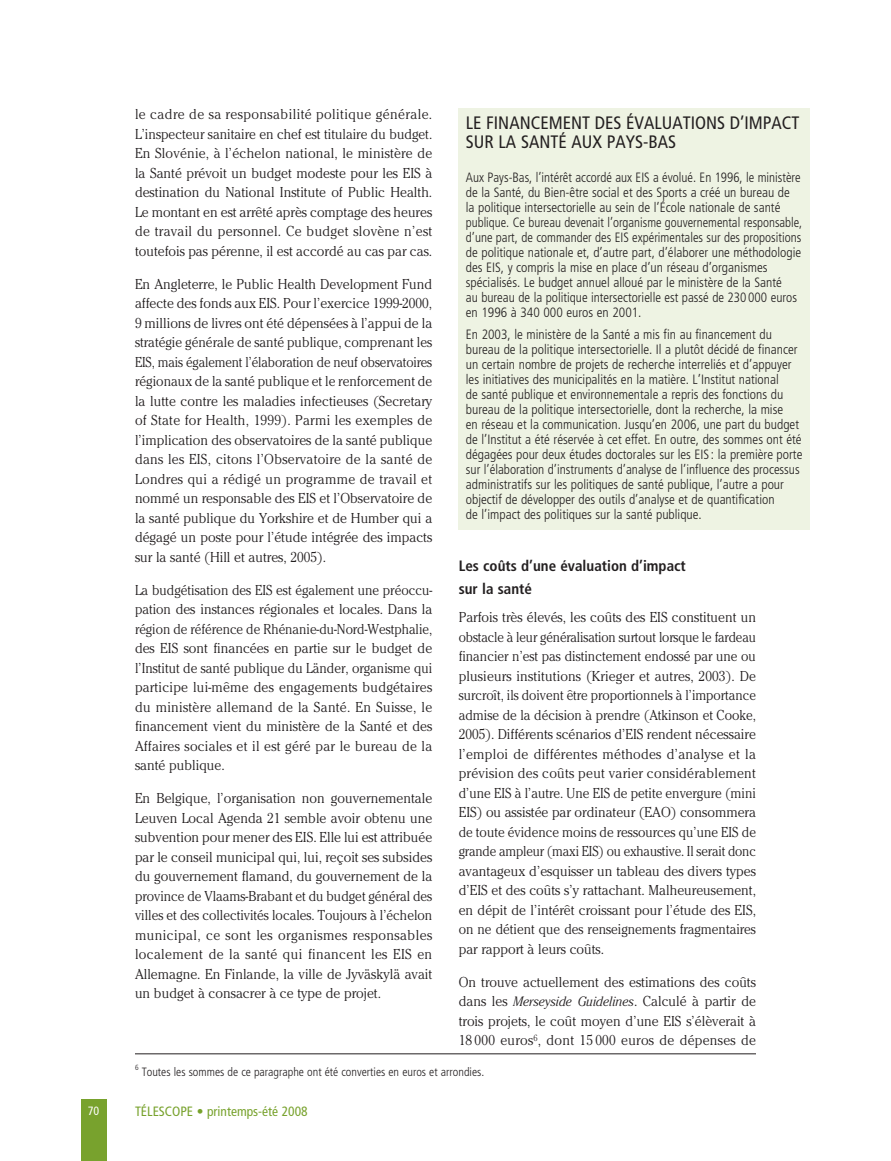
<style>
.page{position:relative;width:891px;height:1161px;background:#fff}
.page>*{position:absolute;margin:0;border:0;box-sizing:border-box;transform-origin:0 0}
.t1{font:condensed 18px/19.5px "Frutiger";color:#231f20}
.t2{font:700 condensed 15px/22.5px "Frutiger";color:#231f20}
.t3{font:300 14.25px/19.5px "Cheltenham";color:#231f20;text-align:justify;scale:.95 1}
.t4{font:300 14.25px/19.5px "Cheltenham";color:#231f20;text-align:justify;scale:.92 1}
.t5{font:300 condensed 13.5px/15px "Frutiger";color:#231f20}
.t6{font:300 condensed 13.5px/15px "Frutiger";color:#231f20;scale:.96 1}
.t7{font:condensed 13.5px "Frutiger";color:#78a22d}
.t8{font:300 condensed 12px "Frutiger";color:#231f20}
.t9{font:condensed 12px "Frutiger";color:#fff}
.t10{font:300 condensed 7.5px "Frutiger";color:#231f20}
.s1{font-style:italic;font-size:13.5px}
</style>
<div class="page">
<div style="left:81px;top:1099px;width:25px;height:62px;background:#78a22d"></div>
<div style="left:458px;top:108px;width:352px;height:422px;background:#eef3e3"></div>
<hr style="left:135px;top:1054px;width:621px;height:1px;background:#231f20">
<p class="t3" style="left:135px;top:106px;width:314px">le cadre de sa responsabilité politique générale.<br>L’inspecteur sanitaire en chef est titulaire du budget.<br>En Slovénie, à l’échelon national, le ministère de la Santé prévoit un budget modeste pour les EIS à destination du National Institute of Public Health.<br>Le montant en est arrêté après comptage des heures de travail du personnel. Ce budget slovène n’est toutefois pas pérenne, il est accordé au cas par cas.</p>
<p class="t3" style="left:135px;top:275px;width:314px">En Angleterre, le Public Health Development Fund affecte des fonds aux EIS. Pour l’exercice 1999-2000, 9 millions de livres ont été dépensées à l’appui de la stratégie générale de santé publique, comprenant les EIS, mais également l’élaboration de neuf observatoires régionaux de la santé publique et le renforcement de la lutte contre les maladies infectieuses (Secretary of State for Health, 1999). Parmi les exemples de l’implication des observatoires de la santé publique dans les EIS, citons l’Observatoire de la santé de Londres qui a rédigé un programme de travail et nommé un responsable des EIS et l’Observatoire de la santé publique du Yorkshire et de Humber qui a dégagé un poste pour l’étude intégrée des impacts sur la santé (Hill et autres, 2005).</p>
<p class="t4" style="left:135px;top:581px;width:325px">La budgétisation des EIS est également une préoccu&shy;pation des instances régionales et locales. Dans la région de référence de Rhénanie-du-Nord-Westphalie, des EIS sont financées en partie sur le budget de l’Institut de santé publique du Länder, organisme qui participe lui-même des engagements budgétaires du ministère allemand de la Santé. En Suisse, le financement vient du ministère de la Santé et des Affaires sociales et il est géré par le bureau de la santé publique.</p>
<p class="t3" style="left:135px;top:790px;width:314px">En Belgique, l’organisation non gouvernementale Leuven Local Agenda 21 semble avoir obtenu une subvention pour mener des EIS. Elle lui est attribuée par le conseil municipal qui, lui, reçoit ses subsides du gouvernement flamand, du gouvernement de la province de Vlaams-Brabant et du budget général des villes et des collectivités locales. Toujours à l’échelon municipal, ce sont les organismes responsables localement de la santé qui financent les EIS en Allemagne. En Finlande, la ville de Jyväskylä avait un budget à consacrer à ce type de projet.</p>
<p class="t1" style="left:466px;top:114px;width:335px">LE FINANCEMENT DES ÉVALUATIONS D’IMPACT<br>SUR LA SANTÉ AUX PAYS-BAS</p>
<p class="t6" style="left:466px;top:170px;width:352px">Aux Pays-Bas, l’intérêt accordé aux EIS a évolué. En 1996, le ministère de la Santé, du Bien-être social et des Sports a créé un bureau de<br>la politique intersectorielle au sein de l’École nationale de santé publique. Ce bureau devenait l’organisme gouvernemental responsable, d’une part, de commander des EIS expérimentales sur des propositions de politique nationale et, d’autre part, d’élaborer une méthodologie des EIS, y compris la mise en place d’un réseau d’organismes spécialisés. Le budget annuel alloué par le ministère de la Santé<br>au bureau de la politique intersectorielle est passé de 230 000 euros en 1996 à 340 000 euros en 2001.</p>
<p class="t5" style="left:466px;top:328px;width:338px">En 2003, le ministère de la Santé a mis fin au financement du bureau de la politique intersectorielle. Il a plutôt décidé de financer un certain nombre de projets de recherche interreliés et d’appuyer les initiatives des municipalités en la matière. L’Institut national<br>de santé publique et environnementale a repris des fonctions du bureau de la politique intersectorielle, dont la recherche, la mise<br>en réseau et la communication. Jusqu’en 2006, une part du budget de l’Institut a été réservée à cet effet. En outre, des sommes ont été dégagées pour deux études doctorales sur les EIS : la première porte sur l’élaboration d’instruments d’analyse de l’influence des processus administratifs sur les politiques de santé publique, l’autre a pour objectif de développer des outils d’analyse et de quantification<br>de l’impact des politiques sur la santé publique.</p>
<p class="t2" style="left:459px;top:556px;width:229px">Les coûts d’une évaluation d’impact sur la santé</p>
<p class="t3" style="left:459px;top:609px;width:314px">Parfois très élevés, les coûts des EIS constituent un obstacle à leur généralisation surtout lorsque le fardeau financier n’est pas distinctement endossé par une ou plusieurs institutions (Krieger et autres, 2003). De surcroît, ils doivent être proportionnels à l’importance admise de la décision à prendre (Atkinson et Cooke, 2005). Différents scénarios d’EIS rendent nécessaire l’emploi de différentes méthodes d’analyse et la prévision des coûts peut varier considérablement d’une EIS à l’autre. Une EIS de petite envergure (mini EIS) ou assistée par ordinateur (EAO) consommera de toute évidence moins de ressources qu’une EIS de grande ampleur (maxi EIS) ou exhaustive. Il serait donc avantageux d’esquisser un tableau des divers types d’EIS et des coûts s’y rattachant. Malheureusement, en dépit de l’intérêt croissant pour l’étude des EIS, on ne détient que des renseignements fragmentaires par rapport à leurs coûts.</p>
<p class="t3" style="left:459px;top:973px;width:314px">On trouve actuellement des estimations des coûts dans les <span class="s1">Merseyside Guidelines</span>. Calculé à partir de trois projets, le coût moyen d’une EIS s’élèverait à 18 000 euros<sup>6</sup>, dont 15 000 euros de dépenses de</p>
<p class="t10" style="left:135px;top:1065px;width:5px">6</p>
<p class="t8" style="left:142px;top:1067px;width:344px">Toutes les sommes de ce paragraphe ont été converties en euros et arrondies.</p>
<p class="t9" style="left:88px;top:1106px;width:13px">70</p>
<p class="t7" style="left:135px;top:1106px;width:174px">TÉLESCOPE • printemps-été 2008</p>
</div>
